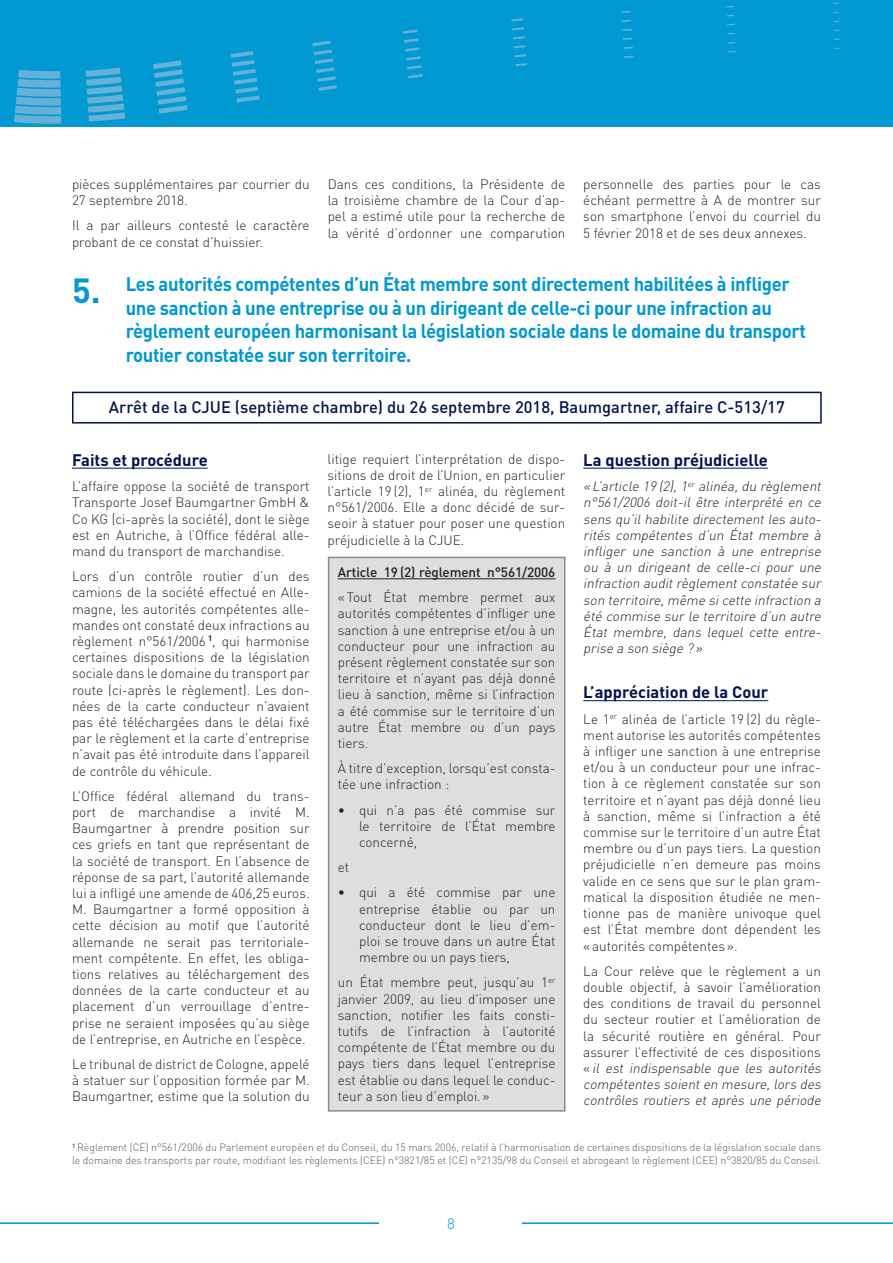
<style>
.page{position:relative;width:893px;height:1263px;background:#fff}
.page>*{position:absolute;margin:0;border:0;box-sizing:border-box;transform-origin:0 0}
.titre{font:700 34.5px "DIN Pro";color:#0099d1}
.Titre_1{font:700 19.5px/23.4px "DIN Pro";letter-spacing:-.02em;color:#0099d1;scale:.95 1}
.Arrêt{font:500 16.5px "DIN Pro";color:#001352}
.Soustitre_1{font:700 16.5px "DIN Pro";color:#001352}
.t1{font:300 15px "DIN Pro";color:#0099d1}
.texte_courant{font:300 13.5px/16.2px "DIN Pro";color:#231f20;text-align:justify}
.texte_courant-2{font:italic 300 13.5px/16.2px "DIN Pro";color:#231f20;text-align:justify}
.texte_courant-3{font:500 13.5px "DIN Pro";letter-spacing:-.01em;color:#231f20}
.footnote{font:300 10.5px/12.6px "DIN Pro";color:#57585a}
.s1{font-style:italic}
</style>
<div class="page">
<hr style="left:0;top:1222px;width:893px;height:2px;background:#0099d1">
<div style="left:380px;top:1217px;width:142px;height:46px;background:#fff"></div>
<div style="left:0;top:0;width:893px;height:126px;background:#0099d1"></div>
<svg style="left:511px;top:18px;width:12px;height:3px"></svg>
<svg style="left:621px;top:11px;width:10px;height:2px"></svg>
<svg style="left:512px;top:27px;width:12px;height:3px"></svg>
<svg style="left:622px;top:20px;width:9px;height:2px"></svg>
<svg style="left:513px;top:36px;width:12px;height:3px"></svg>
<svg style="left:622px;top:29px;width:10px;height:2px"></svg>
<svg style="left:514px;top:45px;width:11px;height:3px"></svg>
<svg style="left:623px;top:38px;width:9px;height:2px"></svg>
<svg style="left:515px;top:54px;width:11px;height:3px"></svg>
<svg style="left:624px;top:47px;width:9px;height:2px"></svg>
<svg style="left:14px;top:70px;width:47px;height:54px;background:#4fabd6"></svg>
<svg style="left:86px;top:68px;width:39px;height:54px"></svg>
<svg style="left:153px;top:60px;width:35px;height:54px"></svg>
<svg style="left:230px;top:51px;width:30px;height:51px"></svg>
<svg style="left:312px;top:41px;width:25px;height:50px"></svg>
<svg style="left:403px;top:29px;width:20px;height:49px"></svg>
<svg style="left:515px;top:63px;width:12px;height:3px"></svg>
<svg style="left:624px;top:56px;width:9px;height:2px"></svg>
<hr style="left:72px;top:468px;width:136px;height:1px;background:#001352">
<hr style="left:583px;top:468px;width:185px;height:1px;background:#001352">
<hr style="left:583px;top:700px;width:185px;height:1px;background:#001352">
<div style="left:329px;top:557px;width:236px;height:554px;background:#dfdde0"></div>
<hr style="left:338px;top:578px;width:217px;height:1px;background:#231f20">
<div style="left:328px;top:557px;width:237px;height:554px;border:2px solid #8f888f"></div>
<div style="left:72px;top:392px;width:750px;height:31px;border:2px solid #001352"></div>
<p class="texte_courant" style="left:72px;top:175px;width:239px">pièces supplémentaires par courrier du<br>27 septembre 2018.</p>
<p class="texte_courant" style="left:72px;top:217px;width:239px">Il a par ailleurs contesté le caractère probant de ce constat d’huissier.</p>
<p class="texte_courant" style="left:328px;top:175px;width:239px">Dans ces conditions, la Présidente de la troisième chambre de la Cour d’ap&shy;pel a estimé utile pour la recherche de la vérité d’ordonner une comparution</p>
<p class="texte_courant" style="left:583px;top:175px;width:239px">personnelle des parties pour le cas échéant permettre à A de montrer sur son smartphone l’envoi du courriel du 5 février 2018 et de ses deux annexes.</p>
<p class="Titre_1" style="left:126px;top:272px;width:718px">Les autorités compétentes d’un État membre sont directement habilitées à infliger une sanction à une entreprise ou à un dirigeant de celle-ci pour une infraction au règlement européen harmonisant la législation sociale dans le domaine du transport routier constatée sur son territoire.</p>
<p class="Arrêt" style="left:109px;top:396px;width:677px">Arrêt de la CJUE (septième chambre) du 26 septembre 2018, Baumgartner, affaire C-513/17</p>
<p class="titre" style="left:72px;top:267px;width:30px">5.</p>
<p class="Soustitre_1" style="left:72px;top:449px;width:137px">Faits et procédure</p>
<p class="texte_courant" style="left:72px;top:478px;width:239px">L’affaire oppose la société de transport Transporte Josef Baumgartner GmbH &amp; Co KG (ci-après la société), dont le siège est en Autriche, à l’Office fédéral alle&shy;mand du transport de marchandise.</p>
<p class="texte_courant" style="left:72px;top:568px;width:239px">Lors d’un contrôle routier d’un des camions de la société effectué en Alle&shy;magne, les autorités compétentes alle&shy;mandes ont constaté deux infractions au règlement n°561/2006 <sup>1</sup>, qui harmonise certaines dispositions de la législation sociale dans le domaine du transport par route (ci-après le règlement). Les don&shy;nées de la carte conducteur n’avaient pas été téléchargées dans le délai fixé par le règlement et la carte d’entreprise n’avait pas été introduite dans l’appareil de contrôle du véhicule.</p>
<p class="texte_courant" style="left:72px;top:787px;width:239px">L’Office fédéral allemand du trans&shy;port de marchandise a invité M.<br>Baumgartner à prendre position sur ces griefs en tant que représentant de la société de transport. En l’absence de réponse de sa part, l’autorité allemande lui a infligé une amende de 406,25 euros.<br>M. Baumgartner a formé opposition à cette décision au motif que l’autorité allemande ne serait pas territoriale&shy;ment compétente. En effet, les obliga&shy;tions relatives au téléchargement des données de la carte conducteur et au placement d’un verrouillage d’entre&shy;prise ne seraient imposées qu’au siège de l’entreprise, en Autriche en l’espèce.</p>
<p class="texte_courant" style="left:72px;top:1055px;width:239px">Le tribunal de district de Cologne, appelé à statuer sur l’opposition formée par M.<br>Baumgartner, estime que la solution du</p>
<p class="texte_courant" style="left:328px;top:450px;width:239px">litige requiert l’interprétation de dispo&shy;sitions de droit de l’Union, en particulier l’article 19 (2), 1<sup>er</sup> alinéa, du règlement n°561/2006. Elle a donc décidé de sur&shy;seoir à statuer pour poser une question préjudicielle à la CJUE.</p>
<p class="Soustitre_1" style="left:583px;top:449px;width:186px">La question préjudicielle</p>
<p class="texte_courant-2" style="left:583px;top:478px;width:242px">«L’article 19 (2),1<sup>er</sup> alinéa,du règlement n°561/2006 doit-il être interprété en ce sens qu’il habilite directement les auto&shy;rités compétentes d’un État membre à infliger une sanction à une entreprise ou à un dirigeant de celle-ci pour une infraction auditrèglementconstatée sur son territoire,même sicette infraction a été commise sur le territoire d’un autre État membre, dans lequel cette entre&shy;prise a son siège ?»</p>
<p class="Soustitre_1" style="left:583px;top:681px;width:186px">L’appréciation de la Cour</p>
<p class="texte_courant" style="left:583px;top:710px;width:239px">Le 1<sup>er</sup> alinéa de l’article 19 (2) du règle&shy;ment autorise les autorités compétentes à infliger une sanction à une entreprise et/ou à un conducteur pour une infrac&shy;tion à ce règlement constatée sur son territoire et n’ayant pas déjà donné lieu à sanction, même si l’infraction a été commise sur le territoire d’un autre État membre ou d’un pays tiers. La question préjudicielle n’en demeure pas moins valide en ce sens que sur le plan gram&shy;matical la disposition étudiée ne men&shy;tionne pas de manière univoque quel est l’État membre dont dépendent les «autorités compétentes».</p>
<p class="texte_courant" style="left:583px;top:962px;width:242px;text-align:left">La Cour relève que le règlement a un double objectif, à savoir l’amélioration des conditions de travail du personnel du secteur routier et l’amélioration de la sécurité routière en général. Pour assurer l’effectivité de ces dispositions « <span class="s1">il est indispensable que les autorités compétentes soienten mesure,lors des contrôles routiers et après une période</span></p>
<p class="texte_courant-3" style="left:338px;top:563px;width:219px">Article 19 (2) règlement n°561/2006</p>
<p class="texte_courant" style="left:338px;top:589px;width:219px">«Tout État membre permet aux autorités compétentes d’infliger une sanction à une entreprise et/ou à un conducteur pour une infraction au présent règlement constatée sur son territoire et n’ayant pas déjà donné lieu à sanction, même si l’infraction a été commise sur le territoire d’un autre État membre ou d’un pays tiers.</p>
<p class="texte_courant" style="left:338px;top:760px;width:219px">À titre d’exception, lorsqu’est consta&shy;tée une infraction :</p>
<p class="texte_courant" style="left:359px;top:801px;width:198px;text-indent:-21px">• qui n’a pas été commise sur le territoire de l’État membre concerné,</p>
<p class="texte_courant" style="left:338px;top:859px;width:13px">et</p>
<p class="texte_courant" style="left:359px;top:884px;width:198px;text-indent:-21px">• qui a été commise par une entreprise établie ou par un conducteur dont le lieu d’em&shy;ploi se trouve dans un autre État membre ou un pays tiers,</p>
<p class="texte_courant" style="left:338px;top:974px;width:219px">un État membre peut, jusqu’au 1<sup>er </sup>janvier 2009, au lieu d’imposer une sanction, notifier les faits consti&shy;tutifs de l’infraction à l’autorité compétente de l’État membre ou du pays tiers dans lequel l’entreprise est établie ou dans lequel le conduc&shy;teur a son lieu d’emploi.»</p>
<p class="footnote" style="left:72px;top:1141px;width:751px"><sup>1</sup> Règlement (CE) n°561/2006 du Parlement européen et du Conseil, du 15 mars 2006, relatif à l’harmonisation de certaines dispositions de la législation sociale dans le domaine des transports par route, modifiant les règlements (CEE) n°3821/85 et (CE) n°2135/98 du Conseil et abrogeant le règlement (CEE) n°3820/85 du Conseil.</p>
<p class="t1" style="left:447px;top:1213px;width:9px">8</p>
</div>
